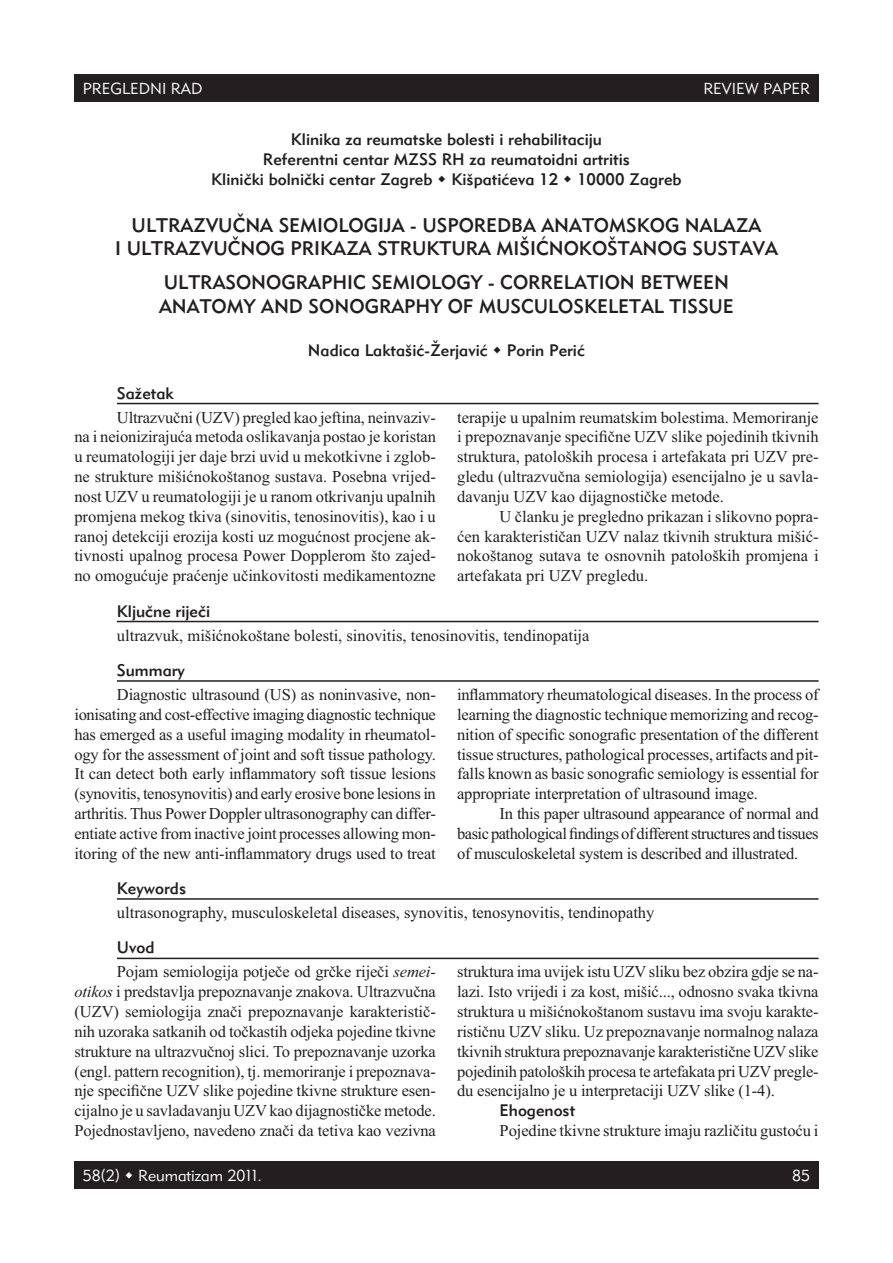
<style>
.page{position:relative;width:893px;height:1263px;background:#fff}
.page>*{position:absolute;margin:0;border:0;box-sizing:border-box;transform-origin:0 0}
.t1{font:19.5px/23.4px "Geometric 415 BT Medium A";color:#231f20;text-align:center}
.t2{font:16.5px/19.8px "Times New Roman";color:#231f20;text-align:justify}
.t3{font:16.5px/20px "Geometric 415 BT Medium A";color:#231f20;text-align:center}
.t4{font:15.75px "Geometric 415 BT Lite A";color:#fff}
.s1{font-style:italic}
</style>
<div class="page">
<div style="left:74px;top:1161px;width:745px;height:27px;background:#231f20"></div>
<div style="left:74px;top:74px;width:745px;height:28px;background:#231f20"></div>
<hr style="left:117px;top:403px;width:702px;height:1px;background:#231f20">
<hr style="left:117px;top:621px;width:702px;height:1px;background:#231f20">
<hr style="left:117px;top:680px;width:702px;height:2px;background:#231f20">
<hr style="left:117px;top:898px;width:702px;height:2px;background:#231f20">
<hr style="left:117px;top:958px;width:702px;height:1px;background:#231f20">
<p class="t4" style="left:83px;top:83px;width:121px">PREGLEDNI RAD</p>
<p class="t4" style="left:703px;top:83px;width:108px">REVIEW PAPER</p>
<p class="t3" style="left:211px;top:131px;width:472px">Klinika za reumatske bolesti i rehabilitaciju<br>Referentni centar MZSS RH za reumatoidni artritis<br>Klinički bolnički centar Zagreb Kišpatićeva 12 10000 Zagreb</p>
<p class="t1" style="left:115px;top:215px;width:664px">ULTRAZVUČNA SEMIOLOGIJA - USPOREDBA ANATOMSKOG NALAZA<br>I ULTRAZVUČNOG PRIKAZA STRUKTURA MIŠIĆNOKOŠTANOG SUSTAVA</p>
<p class="t1" style="left:159px;top:273px;width:576px;text-align:left">ULTRASONOGRAPHIC SEMIOLOGY - CORRELATION BETWEEN<br>ANATOMY AND SONOGRAPHY OF MUSCULOSKELETAL TISSUE</p>
<p class="t3" style="left:308px;top:341px;width:279px">Nadica Laktašić-Žerjavić Porin Perić</p>
<p class="t3" style="left:117px;top:384px;width:58px">Sažetak</p>
<p class="t2" style="left:74px;top:409px;width:363px;text-indent:43px">Ultrazvučni (UZV) pregled kao jeftina, neinvaziv&shy;na i neionizirajuća metoda oslikavanja postao je koristan u reumatologiji jer daje brzi uvid u mekotkivne i zglob&shy;ne strukture mišićnokoštanog sustava. Posebna vrijed&shy;nost UZV u reumatologiji je u ranom otkrivanju upalnih promjena mekog tkiva (sinovitis, tenosinovitis), kao i u ranoj detekciji erozija kosti uz mogućnost procjene ak&shy;tivnosti upalnog procesa Power Dopplerom što zajed&shy;no omogućuje praćenje učinkovitosti medikamentozne</p>
<p class="t2" style="left:457px;top:409px;width:363px">terapije u upalnim reumatskim bolestima. Memoriranje i prepoznavanje specifične UZV slike pojedinih tkivnih struktura, patoloških procesa i artefakata pri UZV pre&shy;gledu (ultrazvučna semiologija) esencijalno je u savla&shy;davanju UZV kao dijagnostičke metode.</p>
<p class="t2" style="left:457px;top:508px;width:363px;text-indent:43px">U članku je pregledno prikazan i slikovno popra&shy;ćen karakterističan UZV nalaz tkivnih struktura mišić&shy;nokoštanog sutava te osnovnih patoloških promjena i artefakata pri UZV pregledu.</p>
<p class="t3" style="left:117px;top:602px;width:95px">Ključne riječi</p>
<p class="t2" style="left:117px;top:627px;width:474px">ultrazvuk, mišićnokoštane bolesti, sinovitis, tenosinovitis, tendinopatija</p>
<p class="t3" style="left:117px;top:662px;width:70px">Summary</p>
<p class="t2" style="left:74px;top:686px;width:363px;text-indent:43px">Diagnostic ultrasound (US) as noninvasive, non&shy;ionisating and cost-effective imaging diagnostic technique has emerged as a useful imaging modality in rheumatol&shy;ogy for the assessment of joint and soft tissue pathology.<br>It can detect both early inflammatory soft tissue lesions (synovitis, tenosynovitis) and early erosive bone lesions in arthritis. Thus Power Doppler ultrasonography can differ&shy;entiate active from inactive joint processes allowing mon&shy;itoring of the new anti-inflammatory drugs used to treat</p>
<p class="t2" style="left:457px;top:686px;width:363px">inflammatory rheumatological diseases. In the process of learning the diagnostic technique memorizing and recog&shy;nition of specific sonografic presentation of the different tissue structures, pathological processes, artifacts and pit&shy;falls known as basic sonografic semiology is essential for appropriate interpretation of ultrasound image.</p>
<p class="t2" style="left:457px;top:805px;width:363px;text-indent:43px">In this paper ultrasound appearance of normal and basic pathological findings of different structures and tissues of musculoskeletal system is described and illustrated.</p>
<p class="t3" style="left:117px;top:880px;width:71px">Keywords</p>
<p class="t2" style="left:117px;top:904px;width:539px">ultrasonography, musculoskeletal diseases, synovitis, tenosynovitis, tendinopathy</p>
<p class="t3" style="left:117px;top:939px;width:39px">Uvod</p>
<p class="t2" style="left:74px;top:963px;width:363px;text-indent:43px">Pojam semiologija potječe od grčke riječi <span class="s1">semei&shy;otikos</span> i predstavlja prepoznavanje znakova. Ultrazvučna (UZV) semiologija znači prepoznavanje karakteristič&shy;nih uzoraka satkanih od točkastih odjeka pojedine tkivne strukture na ultrazvučnoj slici. To prepoznavanje uzorka (engl. pattern recognition), tj. memoriranje i prepoznava&shy;nje specifične UZV slike pojedine tkivne strukture esen&shy;cijalno je u savladavanju UZV kao dijagnostičke metode.<br>Pojednostavljeno, navedeno znači da tetiva kao vezivna</p>
<p class="t2" style="left:457px;top:964px;width:363px">struktura ima uvijek istu UZV sliku bez obzira gdje se na&shy;lazi. Isto vrijedi i za kost, mišić..., odnosno svaka tkivna struktura u mišićnokoštanom sustavu ima svoju karakte&shy;rističnu UZV sliku. Uz prepoznavanje normalnog nalaza tkivnih struktura prepoznavanje karakteristične UZV slike pojedinih patoloških procesa te artefakata pri UZV pregle&shy;du esencijalno je u interpretaciji UZV slike (1-4).</p>
<p class="t3" style="left:500px;top:1102px;width:77px">Ehogenost</p>
<p class="t2" style="left:500px;top:1122px;width:320px">Pojedine tkivne strukture imaju različitu gustoću i</p>
<p class="t4" style="left:83px;top:1169px;width:181px">58(2) Reumatizam 2011.</p>
<p class="t4" style="left:792px;top:1169px;width:19px">85</p>
</div>
